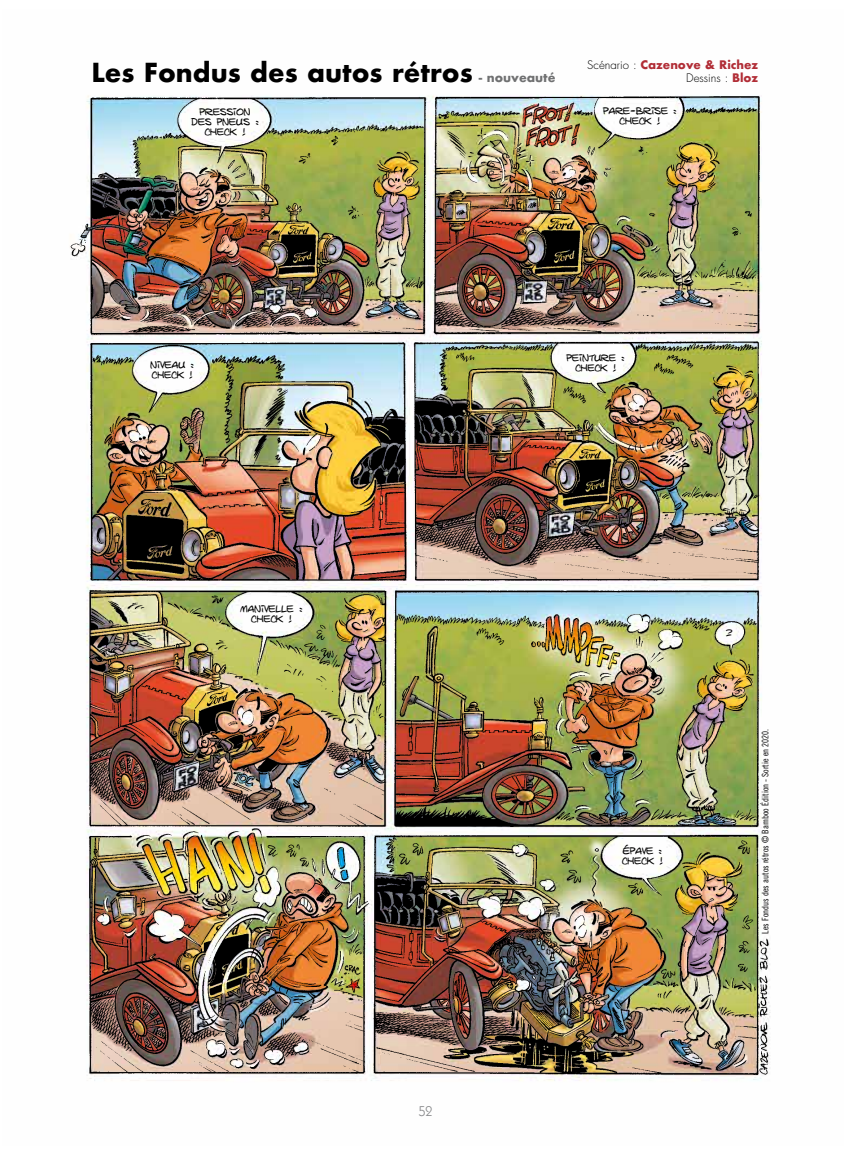
<style>
.page{position:relative;width:851px;height:1149px;background:#fff}
.page>*{position:absolute;margin:0;border:0;box-sizing:border-box;transform-origin:0 0}
.t1{font:700 25.5px "Futura";color:#000}
.t2{font:14.25px "Itc Kabel";color:#87888a;scale:.95 1}
.t3{font:700 11.4px "Futura";color:#b12d36}
.t4{font:300 11.4px "Futura";color:#000}
.t5{font:9px "Trade Gothic Cond Eighteen";color:#000}
.t6{font:7.05px/9.9px "Bloz Normal";color:#000;text-align:center}
.s1{font-weight:300;color:#000}
.s2{font-size:12px;color:#707172}
.s3{font-weight:700;color:#b12d36}
</style>
<div class="page">
<img style="left:70px;top:95px;width:701px;height:986px">
<h3 class="t3" style="left:587px;top:57px;width:172px"><span class="s1">Scénario :</span> Cazenove &amp; Richez</h3>
<h1 class="t1" style="left:91px;top:54px;width:465px">Les Fondus des autos rétros <span class="s2">- nouveauté</span></h1>
<h3 class="t4" style="left:686px;top:70px;width:74px">Dessins : <span class="s3">Bloz</span></h3>
<p class="t6" style="left:191px;top:106px;width:69px">PRESSION<br>DES PNEUS :<br>CHECK !</p>
<p class="t6" style="left:603px;top:105px;width:75px">PARE-BRISE :<br>CHECK !</p>
<p class="t6" style="left:150px;top:359px;width:45px;text-align:left">NIVEAU :<br>CHECK !</p>
<p class="t6" style="left:566px;top:352px;width:60px">PEINTURE :<br>CHECK !</p>
<p class="t6" style="left:240px;top:602px;width:63px">MANIVELLE :<br>CHECK !</p>
<h2 class="t2" style="left:418px;top:1102px;width:16px">52</h2>
<p class="t6" style="left:622px;top:844px;width:42px;text-align:left">ÉPAVE :<br>CHECK !</p>
<p class="t6" style="left:726px;top:627px;width:7px">?</p>
<p class="t5" style="left:760px;top:933px;width:206px;rotate:-90deg">Les Fondus des autos rétros © Bamboo Édition - Sortie en 2020.</p>
</div>
